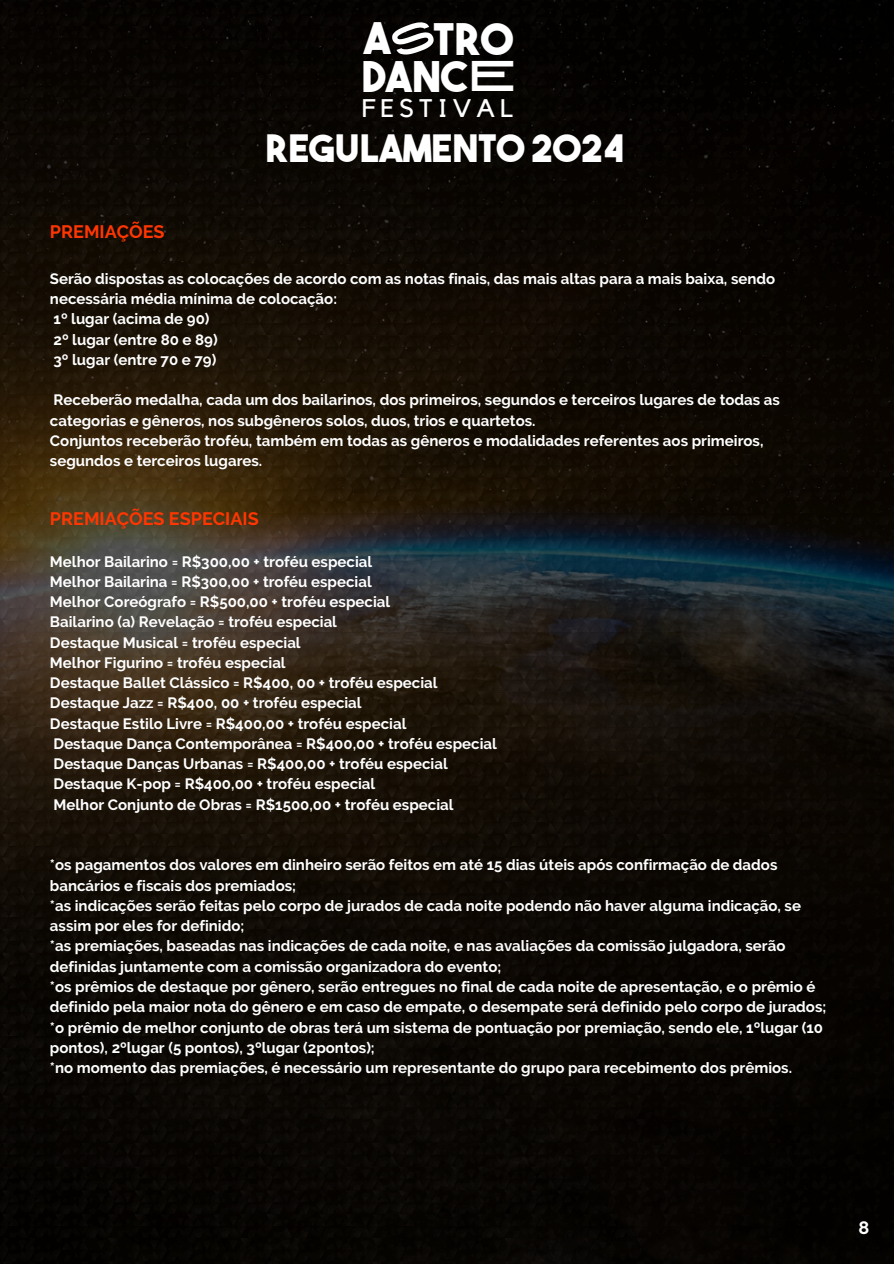
<style>
.page{position:relative;width:894px;height:1264px;background:#fff}
.page>*{position:absolute;margin:0;border:0;box-sizing:border-box;transform-origin:0 0}
.t1{font:43.35px "The Bold Font";color:#fff}
.t2{font:42.15px "The Bold Font";color:#fff}
.t3{font:37.65px "The Bold Font";color:#fff}
.t4{font:25.35px "Kollektif";letter-spacing:.2em;color:#fff}
.t5{font:700 18px "Raleway";color:#ff3601}
.t6{font:700 18px "Raleway";color:#fff}
.t7{font:700 15px/20.2px "Raleway";color:#fff}
.s1{font-family:"High Cruiser";font-size:43.05px}
</style>
<div class="page">
<img style="left:0;top:0;width:893px;height:1263px">
<div style="left:389px;top:18px;width:47px;height:41px;background:#040200"></div>
<p class="t1" style="left:363px;top:22px;width:151px">A TRO</p>
<h2 class="t2" style="left:362px;top:61px;width:155px">DANC<span class="s1">E</span></h2>
<h3 class="t4" style="left:361px;top:97px;width:153px">FESTIVAL</h3>
<h1 class="t3" style="left:265px;top:134px;width:360px">REGULAMENTO 2024</h1>
<h2 class="t5" style="left:50px;top:221px;width:116px">PREMIAÇÕES</h2>
<p class="t7" style="left:50px;top:268px;width:726px">Serão dispostas as colocações de acordo com as notas finais, das mais altas para a mais baixa, sendo necessária média mínima de colocação:</p>
<p class="t7" style="left:54px;top:309px;width:157px">1º lugar (acima de 90)</p>
<p class="t7" style="left:54px;top:329px;width:166px">2º lugar (entre 80 e 89)</p>
<p class="t7" style="left:54px;top:349px;width:164px">3º lugar (entre 70 e 79)</p>
<p class="t7" style="left:50px;top:390px;width:731px">Receberão medalha, cada um dos bailarinos, dos primeiros, segundos e terceiros lugares de todas as categorias e gêneros, nos subgêneros solos, duos, trios e quartetos.</p>
<p class="t7" style="left:50px;top:430px;width:714px">Conjuntos receberão troféu, também em todas as gêneros e modalidades referentes aos primeiros, segundos e terceiros lugares.</p>
<h2 class="t5" style="left:50px;top:508px;width:210px">PREMIAÇÕES ESPECIAIS</h2>
<p class="t7" style="left:50px;top:551px;width:323px">Melhor Bailarino = R$300,00 + troféu especial</p>
<p class="t7" style="left:50px;top:571px;width:323px">Melhor Bailarina = R$300,00 + troféu especial</p>
<p class="t7" style="left:50px;top:591px;width:341px">Melhor Coreógrafo = R$500,00 + troféu especial</p>
<p class="t7" style="left:50px;top:612px;width:288px">Bailarino (a) Revelação = troféu especial</p>
<p class="t7" style="left:50px;top:632px;width:252px">Destaque Musical = troféu especial</p>
<p class="t7" style="left:50px;top:652px;width:237px">Melhor Figurino = troféu especial</p>
<p class="t7" style="left:50px;top:672px;width:389px">Destaque Ballet Clássico = R$400, 00 + troféu especial</p>
<p class="t7" style="left:50px;top:693px;width:313px">Destaque Jazz = R$400, 00 + troféu especial</p>
<p class="t7" style="left:50px;top:713px;width:358px">Destaque Estilo Livre = R$400,00 + troféu especial</p>
<p class="t7" style="left:54px;top:733px;width:444px">Destaque Dança Contemporânea = R$400,00 + troféu especial</p>
<p class="t7" style="left:54px;top:753px;width:395px">Destaque Danças Urbanas = R$400,00 + troféu especial</p>
<p class="t7" style="left:54px;top:774px;width:323px">Destaque K-pop = R$400,00 + troféu especial</p>
<p class="t7" style="left:54px;top:794px;width:401px">Melhor Conjunto de Obras = R$1500,00 + troféu especial</p>
<p class="t7" style="left:50px;top:855px;width:728px">*os pagamentos dos valores em dinheiro serão feitos em até 15 dias úteis após confirmação de dados bancários e fiscais dos premiados;</p>
<p class="t7" style="left:50px;top:895px;width:752px">*as indicações serão feitas pelo corpo de jurados de cada noite podendo não haver alguma indicação, se assim por eles for definido;</p>
<p class="t7" style="left:50px;top:936px;width:736px">*as premiações, baseadas nas indicações de cada noite, e nas avaliações da comissão julgadora, serão definidas juntamente com a comissão organizadora do evento;</p>
<p class="t7" style="left:50px;top:976px;width:777px">*os prêmios de destaque por gênero, serão entregues no final de cada noite de apresentação, e o prêmio é definido pela maior nota do gênero e em caso de empate, o desempate será definido pelo corpo de jurados;</p>
<p class="t7" style="left:50px;top:1017px;width:774px">*o prêmio de melhor conjunto de obras terá um sistema de pontuação por premiação, sendo ele, 1ºlugar (10 pontos), 2ºlugar (5 pontos), 3ºlugar (2pontos);</p>
<p class="t7" style="left:50px;top:1057px;width:743px">*no momento das premiações, é necessário um representante do grupo para recebimento dos prêmios.</p>
<p class="t6" style="left:858px;top:1217px;width:12px">8</p>
</div>
